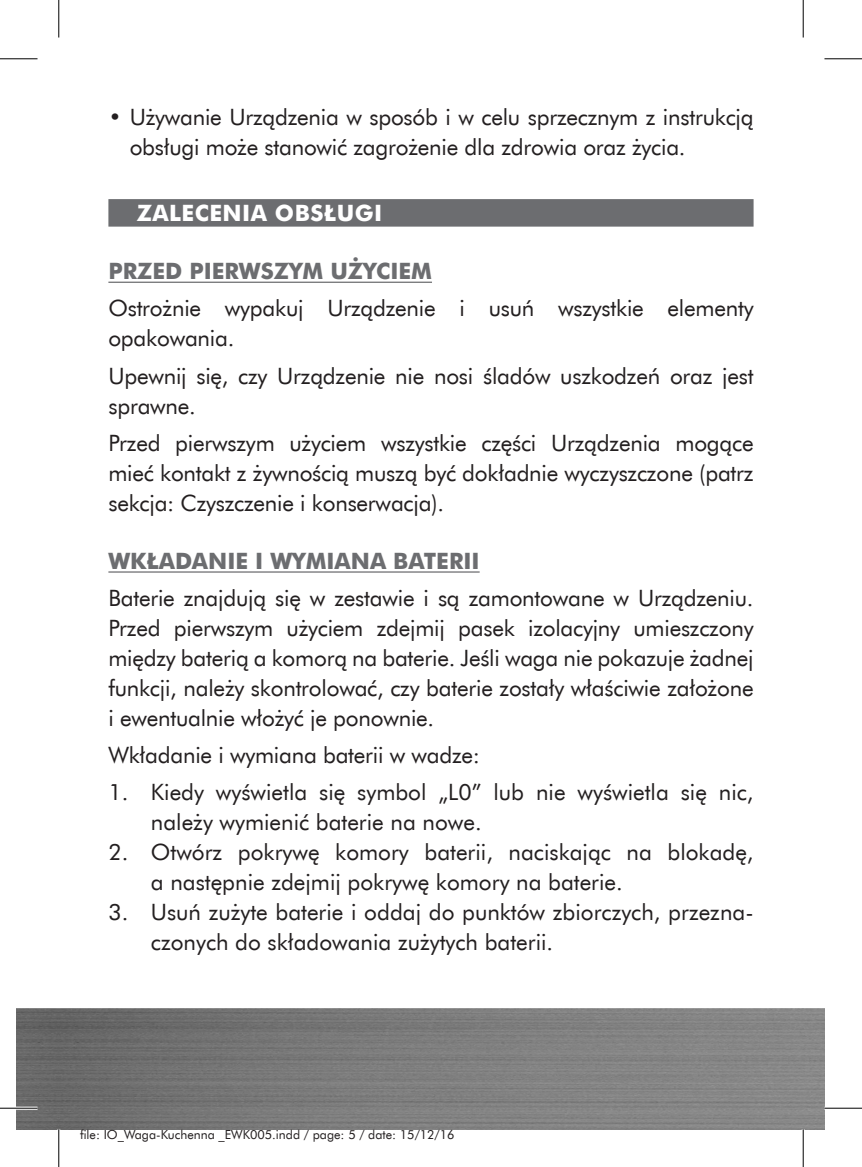
<style>
.page{position:relative;width:862px;height:1167px;background:#fff}
.page>*{position:absolute;margin:0;border:0;box-sizing:border-box;transform-origin:0 0}
.t1{font:22.5px/30px "Futura EU";letter-spacing:-.01em;color:#231f20}
.t2{font:700 22.5px "Futura EU";color:#6c6d70}
.t3{font:700 22.5px "Futura EU";letter-spacing:.02em;color:#fff}
.t4{font:12.5px "Futura EU";color:#231f20}
</style>
<div class="page">
<img style="left:59px;top:1008px;width:765px;height:121px">
<img style="left:16px;top:1008px;width:43px;height:121px">
<div style="left:108px;top:199px;width:645px;height:27px;background:#6c6d70"></div>
<hr style="left:108px;top:281px;width:324px;height:2px;background:#6c6d70">
<hr style="left:108px;top:571px;width:371px;height:1px;background:#6c6d70">
<hr style="left:0;top:1106px;width:38px;height:3px;background:#fff">
<hr style="left:0;top:58px;width:38px;height:1px;background:#000">
<hr style="left:824px;top:58px;width:38px;height:1px;background:#000">
<hr style="left:0;top:1107px;width:38px;height:1px;background:#000">
<hr style="left:824px;top:1107px;width:38px;height:1px;background:#000">
<hr style="left:58px;top:0;width:1px;height:37px;background:#000">
<hr style="left:58px;top:1129px;width:1px;height:37px;background:#000">
<hr style="left:802px;top:0;width:1px;height:37px;background:#000">
<hr style="left:802px;top:1129px;width:1px;height:37px;background:#000">
<p class="t1" style="left:130px;top:103px;width:625px;text-indent:-21px">• Używanie Urządzenia w sposób i w celu sprzecznym z instrukcją obsługi może stanowić zagrożenie dla zdrowia oraz życia.</p>
<p class="t3" style="left:137px;top:199px;width:247px">ZALECENIA OBSŁUGI</p>
<p class="t2" style="left:108px;top:257px;width:325px">PRZED PIERWSZYM UŻYCIEM</p>
<p class="t1" style="left:108px;top:294px;width:646px">Ostrożnie wypakuj Urządzenie i usuń wszystkie elementy opakowania.</p>
<p class="t1" style="left:108px;top:361px;width:646px">Upewnij się, czy Urządzenie nie nosi śladów uszkodzeń oraz jest sprawne.</p>
<p class="t1" style="left:108px;top:428px;width:646px;text-align:justify">Przed pierwszym użyciem wszystkie części Urządzenia mogące mieć kontakt z żywnością muszą być dokładnie wyczyszczone (patrz sekcja: Czyszczenie i konserwacja).</p>
<p class="t2" style="left:108px;top:547px;width:373px">WKŁADANIE I WYMIANA BATERII</p>
<p class="t1" style="left:108px;top:583px;width:646px;text-align:justify">Baterie znajdują się w zestawie i są zamontowane w Urządzeniu.<br>Przed pierwszym użyciem zdejmij pasek izolacyjny umieszczony między baterią a komorą na baterie. Jeśli waga nie pokazuje żadnej funkcji, należy skontrolować, czy baterie zostały właściwie założone i ewentualnie włożyć je ponownie.</p>
<p class="t1" style="left:108px;top:741px;width:373px">Wkładanie i wymiana baterii w wadze:</p>
<p class="t1" style="left:151px;top:778px;width:604px;text-indent:-43px">1. Kiedy wyświetla się symbol „L0” lub nie wyświetla się nic, należy wymienić baterie na nowe.</p>
<p class="t1" style="left:151px;top:838px;width:604px;text-indent:-43px">2. Otwórz pokrywę komory baterii, naciskając na blokadę, a następnie zdejmij pokrywę komory na baterie.</p>
<p class="t1" style="left:151px;top:898px;width:604px;text-indent:-43px">3. Usuń zużyte baterie i oddaj do punktów zbiorczych, przezna&shy;czonych do składowania zużytych baterii.</p>
<p class="t4" style="left:80px;top:1126px;width:376px">file: IO_Waga-Kuchenna _EWK005.indd / page: 5 / date: 15/12/16</p>
</div>
